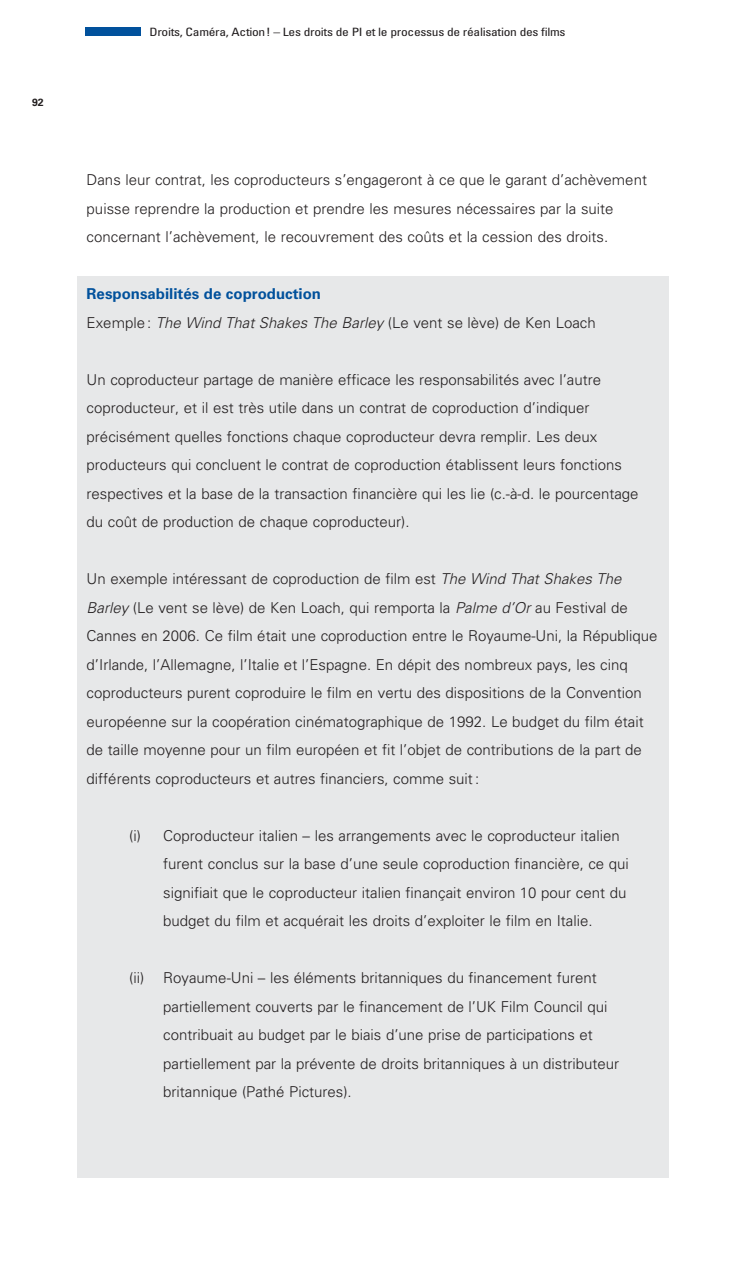
<style>
.page{position:relative;width:745px;height:1263px;background:#fff}
.page>*{position:absolute;margin:0;border:0;box-sizing:border-box;transform-origin:0 0}
.t1{font:300 15px/28.5px "Univers LT Std";color:#231f20}
.t2{font:condensed 11.55px "Univers LT Std";letter-spacing:-.02em;color:#231f20;scale:1.18 1}
.t3{font:700 10.5px "Univers LT Std";color:#231f20}
.s1{font-weight:700;color:#01519c}
.s2{font-style:italic}
</style>
<div class="page">
<div style="left:77px;top:276px;width:591px;height:902px;background:#e7e8e9"></div>
<div style="left:85px;top:28px;width:55px;height:8px;background:#01519c"></div>
<p class="t3" style="left:32px;top:98px;width:13px">92</p>
<p class="t2" style="left:149px;top:28px;width:354px">Droits, Caméra, Action! – Les droits de PI et le processus de réalisation des films</p>
<p class="t1" style="left:87px;top:167px;width:561px">Dans leur contrat, les coproducteurs s’engageront à ce que le garant d’achèvement puisse reprendre la production et prendre les mesures nécessaires par la suite concernant l’achèvement, le recouvrement des coûts et la cession des droits.</p>
<p class="t1" style="left:87px;top:281px;width:510px"><span class="s1">Responsabilités de coproduction<br></span>Exemple: <span class="s2">The Wind That Shakes The Barley</span> (Le vent se lève) de Ken Loach</p>
<p class="t1" style="left:87px;top:366px;width:553px">Un coproducteur partage de manière efficace les responsabilités avec l’autre coproducteur, et il est très utile dans un contrat de coproduction d’indiquer précisément quelles fonctions chaque coproducteur devra remplir. Les deux producteurs qui concluent le contrat de coproduction établissent leurs fonctions respectives et la base de la transaction financière qui les lie (c.-à-d. le pourcentage du coût de production de chaque coproducteur).</p>
<p class="t1" style="left:87px;top:566px;width:572px">Un exemple intéressant de coproduction de film est <span class="s2">The Wind That Shakes The Barley</span> (Le vent se lève) de Ken Loach, qui remporta la <span class="s2">Palme d’Or</span> au Festival de Cannes en 2006. Ce film était une coproduction entre le Royaume-Uni, la République d’Irlande, l’Allemagne, l’Italie et l’Espagne. En dépit des nombreux pays, les cinq coproducteurs purent coproduire le film en vertu des dispositions de la Convention européenne sur la coopération cinématographique de 1992. Le budget du film était de taille moyenne pour un film européen et fit l’objet de contributions de la part de différents coproducteurs et autres financiers, comme suit:</p>
<p class="t1" style="left:163px;top:822px;width:467px;text-indent:-34px">(i) Coproducteur italien – les arrangements avec le coproducteur italien furent conclus sur la base d’une seule coproduction financière, ce qui signifiait que le coproducteur italien finançait environ 10 pour cent du budget du film et acquérait les droits d’exploiter le film en Italie.</p>
<p class="t1" style="left:163px;top:965px;width:457px;text-indent:-34px">(ii) Royaume-Uni – les éléments britanniques du financement furent partiellement couverts par le financement de l’UK Film Council qui contribuait au budget par le biais d’une prise de participations et partiellement par la prévente de droits britanniques à un distributeur britannique (Pathé Pictures).</p>
</div>
